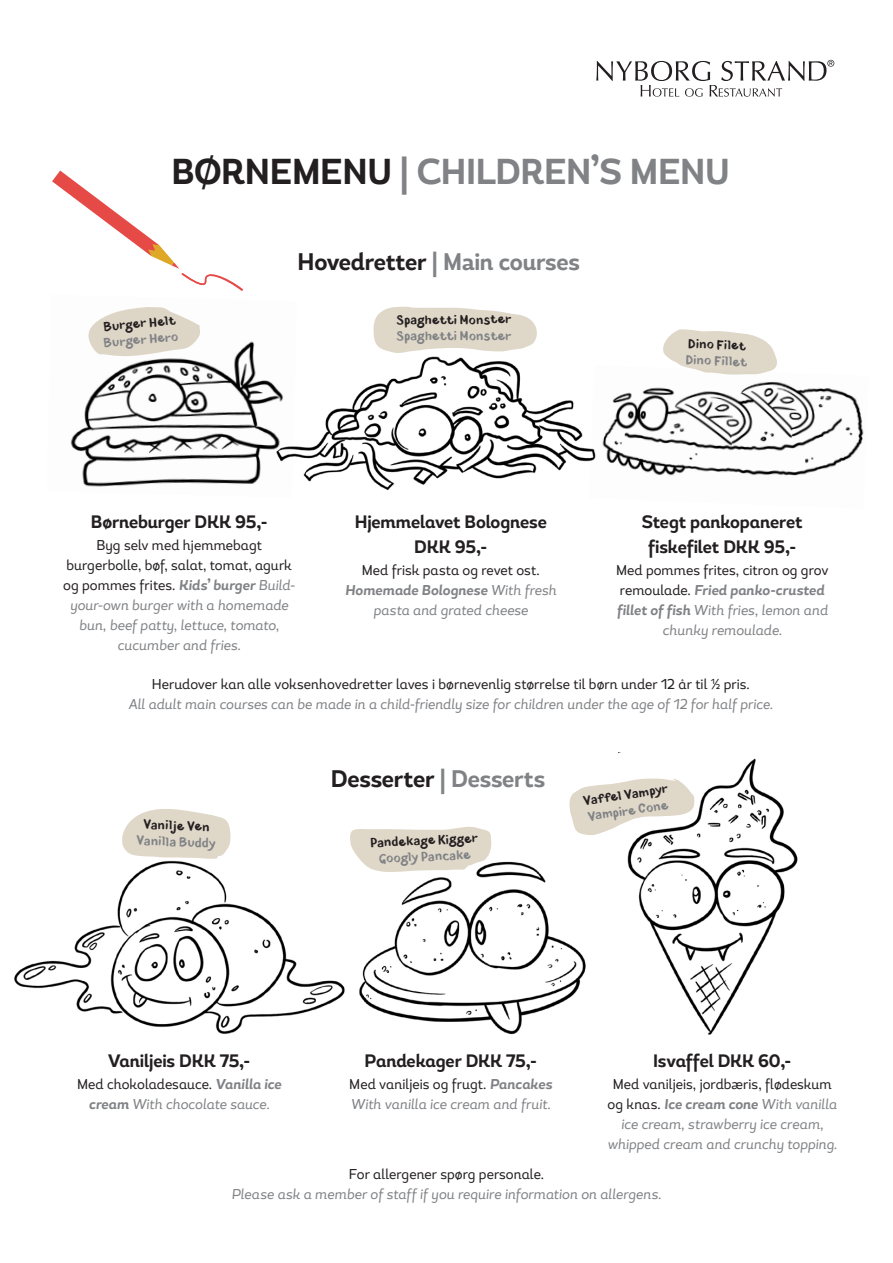
<style>
.page{position:relative;width:893px;height:1263px;background:#fff}
.page>*{position:absolute;margin:0;border:0;box-sizing:border-box;transform-origin:0 0}
.Normal{font:700 36px "Magallanes Cond";letter-spacing:-.01em;color:#808285}
.Normal-2{font:700 24px "Magallanes Cond";letter-spacing:-.01em;color:#808285}
.Normal-3{font:700 24px "Magallanes Cond";letter-spacing:-.005em;color:#231f20}
.Normal-4{font:700 18px/24.6px "Magallanes Cond";letter-spacing:-.005em;color:#231f20;text-align:center}
.Normal-5{font:italic 14.25px/20.1px "Magallanes Cond";color:#808285;text-align:center}
.Normal-6{font:14.25px/20.1px "Magallanes Cond";color:#231f20;text-align:center}
.t1{font:700 12.6px "Blushes";letter-spacing:.02em;color:#231f20}
.t2{font:700 12.6px "Blushes";letter-spacing:.02em;color:#808285}
.s1{color:#231f20}
.s2{font-style:normal;color:#231f20}
.s3{font-weight:700}
.s4{font-weight:700;font-style:italic;color:#808285}
.s5{font-style:italic;color:#808285}
.s6{color:#808285}
</style>
<div class="page">
<svg style="left:122px;top:809px;width:109px;height:43px;background:#e3dccf"></svg>
<svg style="left:350px;top:826px;width:141px;height:26px;background:#e3dccf"></svg>
<svg style="left:569px;top:783px;width:50px;height:52px"></svg>
<svg style="left:663px;top:329px;width:114px;height:36px"></svg>
<svg style="left:377px;top:306px;width:146px;height:10px"></svg>
<img style="left:354px;top:852px;width:232px;height:183px">
<img style="left:619px;top:758px;width:179px;height:277px">
<img style="left:14px;top:852px;width:331px;height:182px">
<img style="left:297px;top:316px;width:292px;height:175px">
<img style="left:70px;top:307px;width:227px;height:180px">
<img style="left:589px;top:365px;width:275px;height:111px">
<svg style="left:52px;top:171px;width:191px;height:120px"></svg>
<svg style="left:596px;top:60px;width:238px;height:37px"></svg>
<p class="Normal" style="left:172px;top:149px;width:560px"><span class="s1">BØRNEMENU</span> | CHILDREN’S MENU</p>
<p class="t1" style="left:103px;top:318px;width:74px;rotate:-5deg">Burger Helt</p>
<p class="t2" style="left:103px;top:334px;width:76px;rotate:-5deg">Burger Hero</p>
<p class="Normal-2" style="left:297px;top:246px;width:284px"><span class="s1">Hovedretter</span> | Main courses</p>
<p class="t1" style="left:396px;top:311px;width:116px">Spaghetti Monster</p>
<p class="t2" style="left:397px;top:327px;width:116px">Spaghetti Monster</p>
<p class="t1" style="left:688px;top:335px;width:59px;rotate:2deg">Dino Filet</p>
<p class="t2" style="left:686px;top:351px;width:63px;rotate:2deg">Dino Fillet</p>
<p class="Normal-4" style="left:91px;top:510px;width:178px">Børneburger DKK 95,-</p>
<p class="Normal-5" style="left:63px;top:535px;width:234px"><span class="s2">Byg selv med hjemmebagt burgerbolle, bøf, salat, tomat, agurk og pommes frites.</span> <span class="s3">Kids’ burger</span> Build&shy;your-own burger with a homemade bun, beef patty, lettuce, tomato, cucumber and fries.</p>
<p class="Normal-4" style="left:355px;top:510px;width:194px">Hjemmelavet Bolognese<br>DKK 95,-</p>
<p class="Normal-5" style="left:345px;top:560px;width:213px"><span class="s2">Med frisk pasta og revet ost.<br></span><span class="s3">Homemade Bolognese</span> With fresh pasta and grated cheese</p>
<p class="Normal-4" style="left:642px;top:510px;width:162px">Stegt pankopaneret fiskefilet DKK 95,-</p>
<p class="Normal-6" style="left:616px;top:560px;width:214px">Med pommes frites, citron og grov remoulade. <span class="s4">Fried panko-crusted fillet of fish</span> <span class="s5">With fries, lemon and chunky remoulade.</span></p>
<p class="Normal-5" style="left:128px;top:674px;width:646px"><span class="s2">Herudover kan alle voksenhovedretter laves i børnevenlig størrelse til børn under 12 år til ½ pris.<br></span>All adult main courses can be made in a child-friendly size for children under the age of 12 for half price.</p>
<p class="Normal-3" style="left:331px;top:763px;width:216px">Desserter <span class="s6">| Desserts</span></p>
<p class="t1" style="left:144px;top:816px;width:68px;rotate:2deg">Vanilje Ven</p>
<p class="t2" style="left:137px;top:832px;width:81px;rotate:2deg">Vanilla Buddy</p>
<p class="t1" style="left:370px;top:834px;width:109px;rotate:-2deg">Pandekage Kigger</p>
<p class="t2" style="left:379px;top:849px;width:93px;rotate:-2deg">Googly Pancake</p>
<p class="t1" style="left:582px;top:792px;width:87px;rotate:-8deg">Vaffel Vampyr</p>
<p class="t2" style="left:587px;top:808px;width:83px;rotate:-8deg">Vampire Cone</p>
<p class="Normal-4" style="left:108px;top:1049px;width:144px">Vaniljeis DKK 75,-</p>
<p class="Normal-5" style="left:77px;top:1074px;width:206px"><span class="s2">Med chokoladesauce.</span> <span class="s3">Vanilla ice cream</span> With chocolate sauce.</p>
<p class="Normal-4" style="left:365px;top:1049px;width:174px">Pandekager DKK 75,-</p>
<p class="Normal-5" style="left:349px;top:1074px;width:204px;text-align:left"><span class="s2">Med vaniljeis og frugt.</span> <span class="s3">Pancakes<br></span>With vanilla ice cream and fruit.</p>
<p class="Normal-4" style="left:653px;top:1049px;width:140px">Isvaffel DKK 60,-</p>
<p class="Normal-5" style="left:607px;top:1074px;width:231px"><span class="s2">Med vaniljeis, jordbæris, flødeskum og knas.</span> <span class="s3">Ice cream cone</span> With vanilla ice cream, strawberry ice cream, whipped cream and crunchy topping.</p>
<p class="Normal-5" style="left:232px;top:1164px;width:431px"><span class="s2">For allergener spørg personale.<br></span>Please ask a member of staff if you require information on allergens.</p>
</div>
